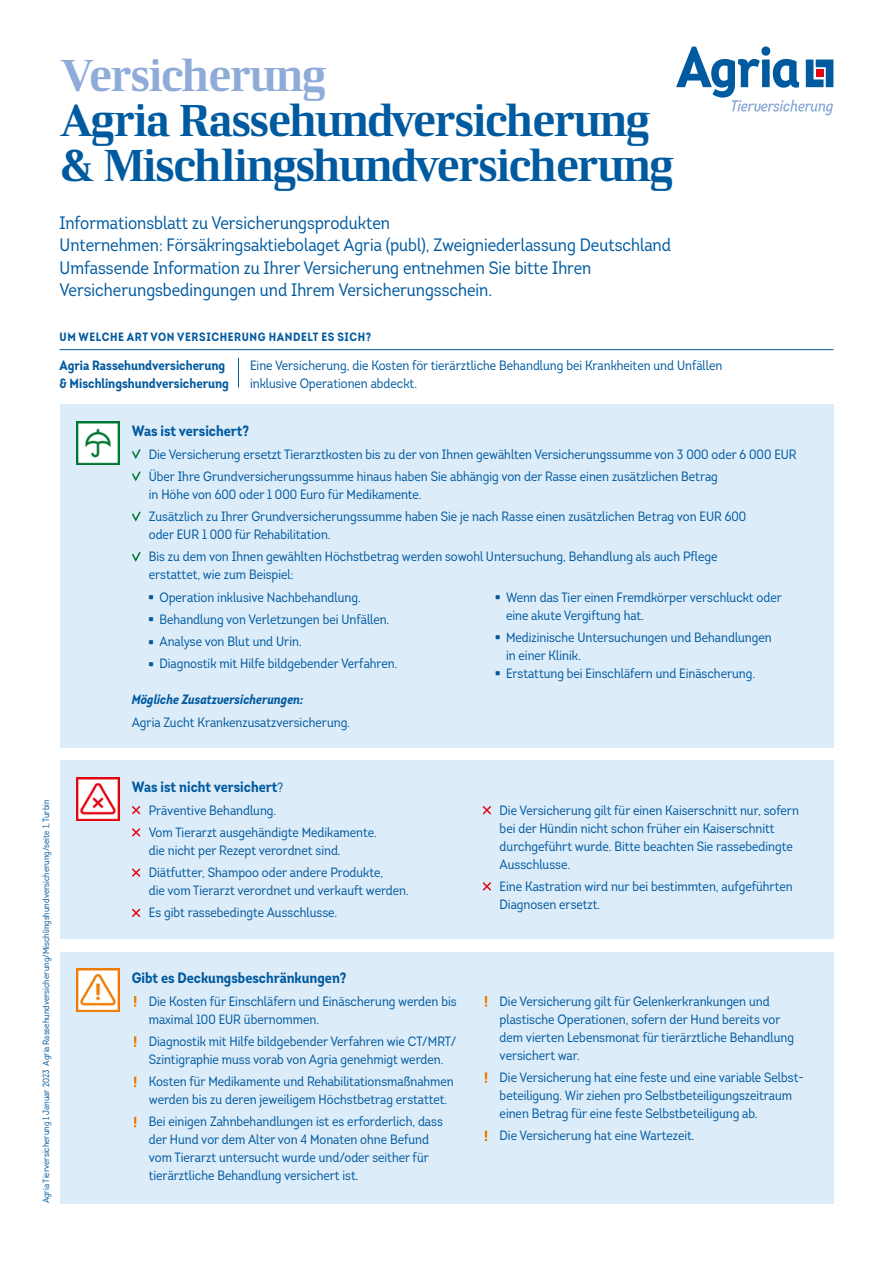
<style>
.page{position:relative;width:893px;height:1263px;background:#fff}
.page>*{position:absolute;margin:0;border:0;box-sizing:border-box;transform-origin:0 0}
.Rubrik{font:45px/45px "LF Rubrik 2";letter-spacing:-.03em;color:#005aa0}
.Underrubrik{font:18px/22.5px "Intro Cond UDP";color:#005aa0}
.Rubrik_i_ruta{font:700 15px "Intro Cond UDP";color:#005aa0}
.Brödtext_i_ruta__två{font:13.5px/18px "Intro Cond UDP";color:#005aa0}
.Brödtext_i_ruta{font:13.5px/18px "Intro Cond UDP";color:#005aa0}
.Brödtext_i_ruta__ej{font:13.5px "Intro Cond UDP";color:#005aa0}
.Brödtext_i_ruta__ej-2{font:700 13.5px "Intro Cond UDP";color:#005aa0}
.Rurik_2_i_ruta{font:italic 700 13.5px "Intro Cond UDP";color:#005aa0}
.Underrubrik_2{font:700 12px "Intro Cond UDP";letter-spacing:.05em;color:#005aa0}
.t1{font:9px "Intro Cond UDP";color:#005aa0}
.s1{color:#8facd9}
.s2{font-family:"LF Rubrik 2"}
.s3{font-weight:400;font-size:13.5px}
</style>
<div class="page">
<hr style="left:60px;top:349px;width:773px;height:1px;background:#005aa0">
<svg style="left:238px;top:358px;width:1px;height:29px"></svg>
<div style="left:60px;top:952px;width:773px;height:251px;background:#ddecf9"></div>
<svg style="left:134px;top:996px;width:2px;height:11px"></svg>
<svg style="left:134px;top:1036px;width:2px;height:11px"></svg>
<svg style="left:134px;top:1076px;width:2px;height:11px"></svg>
<svg style="left:134px;top:1117px;width:2px;height:10px"></svg>
<svg style="left:485px;top:996px;width:2px;height:11px"></svg>
<svg style="left:485px;top:1072px;width:2px;height:11px"></svg>
<svg style="left:485px;top:1130px;width:2px;height:11px"></svg>
<img style="left:77px;top:969px;width:42px;height:42px">
<div style="left:60px;top:761px;width:773px;height:178px;background:#ddecf9"></div>
<svg style="left:132px;top:806px;width:9px;height:9px"></svg>
<svg style="left:132px;top:828px;width:9px;height:9px"></svg>
<svg style="left:132px;top:868px;width:9px;height:9px"></svg>
<svg style="left:132px;top:908px;width:9px;height:9px"></svg>
<svg style="left:482px;top:806px;width:10px;height:9px"></svg>
<svg style="left:482px;top:882px;width:10px;height:9px"></svg>
<img style="left:77px;top:778px;width:42px;height:42px">
<div style="left:60px;top:404px;width:773px;height:344px;background:#ddecf9"></div>
<svg style="left:132px;top:449px;width:9px;height:10px"></svg>
<svg style="left:132px;top:471px;width:9px;height:11px"></svg>
<svg style="left:132px;top:511px;width:9px;height:11px"></svg>
<svg style="left:132px;top:551px;width:9px;height:11px"></svg>
<img style="left:77px;top:421px;width:42px;height:43px">
<svg style="left:676px;top:46px;width:157px;height:69px"></svg>
<div style="left:816px;top:69px;width:7px;height:8px;background:#e30613"></div>
<p class="Rubrik" style="left:60px;top:51px;width:616px"><span class="s1">Versicherung<br></span>Agria Rassehundversicherung &amp; Mischlingshundversicherung</p>
<p class="Underrubrik" style="left:60px;top:211px;width:332px">Informationsblatt zu Versicherungsprodukten</p>
<p class="Underrubrik" style="left:60px;top:234px;width:613px">Unternehmen: Försäkringsaktiebolaget Agria (publ), Zweigniederlassung Deutschland</p>
<p class="Underrubrik" style="left:60px;top:256px;width:533px">Umfassende Information zu Ihrer Versicherung entnehmen Sie bitte Ihren<br>Versicherungsbedingungen und Ihrem Versicherungsschein.</p>
<p class="Underrubrik_2" style="left:60px;top:329px;width:313px">UM WELCHE ART VON VERSICHERUNG HANDELT ES SICH?</p>
<p class="Brödtext_i_ruta__ej-2" style="left:60px;top:356px;width:167px">Agria Rassehundversicherung</p>
<p class="Brödtext_i_ruta__ej" style="left:250px;top:357px;width:474px">Eine Versicherung, die Kosten för tierärztliche Behandlung bei Krankheiten und Unfällen</p>
<p class="Brödtext_i_ruta__ej-2" style="left:60px;top:374px;width:171px">&amp; Mischlingshundversicherung</p>
<p class="Brödtext_i_ruta__ej" style="left:250px;top:375px;width:169px">inklusive Operationen abdeckt.</p>
<p class="Rubrik_i_ruta" style="left:132px;top:421px;width:119px">Was ist versichert?</p>
<p class="Brödtext_i_ruta" style="left:149px;top:445px;width:649px">Die Versicherung ersetzt Tierarztkosten bis zu der von Ihnen gewählten Versicherungssumme von 3 000 oder 6 000 EUR</p>
<p class="Brödtext_i_ruta" style="left:149px;top:467px;width:570px">Über Ihre Grundversicherungssumme hinaus haben Sie abhängig von der Rasse einen zusätzlichen Betrag in Höhe von 600 oder 1 000 Euro für Medikamente.</p>
<p class="Brödtext_i_ruta" style="left:149px;top:507px;width:599px">Zusätzlich zu Ihrer Grundversicherungssumme haben Sie je nach Rasse einen zusätzlichen Betrag von EUR 600 oder EUR 1 000 für Rehabilitation.</p>
<p class="Brödtext_i_ruta" style="left:149px;top:548px;width:570px">Bis zu dem von Ihnen gewählten Höchstbetrag werden sowohl Untersuchung, Behandlung als auch Pflege erstattet, wie zum Beispiel:</p>
<p class="Brödtext_i_ruta__två" style="left:149px;top:588px;width:213px"><span class="s2">•</span> Operation inklusive Nachbehandlung.</p>
<p class="Brödtext_i_ruta__två" style="left:149px;top:610px;width:242px"><span class="s2">•</span> Behandlung von Verletzungen bei Unfällen.</p>
<p class="Brödtext_i_ruta__två" style="left:149px;top:632px;width:154px"><span class="s2">•</span> Analyse von Blut und Urin.</p>
<p class="Brödtext_i_ruta__två" style="left:149px;top:655px;width:250px"><span class="s2">•</span> Diagnostik mit Hilfe bildgebender Verfahren.</p>
<p class="Brödtext_i_ruta__två" style="left:506px;top:588px;width:277px;text-indent:-11px"><span class="s2">•</span> Wenn das Tier einen Fremdkörper verschluckt oder eine akute Vergiftung hat.</p>
<p class="Brödtext_i_ruta__två" style="left:506px;top:628px;width:267px;text-indent:-11px"><span class="s2">•</span> Medizinische Untersuchungen und Behandlungen in einer Klinik.</p>
<p class="Brödtext_i_ruta__två" style="left:495px;top:664px;width:261px"><span class="s2">•</span> Erstattung bei Einschläfern und Einäscherung.</p>
<p class="Rurik_2_i_ruta" style="left:132px;top:691px;width:173px">Mögliche Zusatzversicherungen:</p>
<p class="Brödtext_i_ruta__ej" style="left:132px;top:714px;width:220px">Agria Zucht Krankenzusatzversicherung.</p>
<p class="t1" style="left:41px;top:1203px;width:406px;rotate:-90deg">Agria Tierversicherung 1 Januar 2023 Agria Rassehundversicherung/Mischlingshundversicherung/seite 1, Turbin</p>
<p class="Rubrik_i_ruta" style="left:132px;top:777px;width:153px">Was ist nicht versichert<span class="s3">?</span></p>
<p class="Brödtext_i_ruta__två" style="left:149px;top:801px;width:129px">Präventive Behandlung.</p>
<p class="Brödtext_i_ruta__två" style="left:149px;top:823px;width:229px">Vom Tierarzt ausgehändigte Medikamente. die nicht per Rezept verordnet sind.</p>
<p class="Brödtext_i_ruta__två" style="left:149px;top:863px;width:262px">Diätfutter, Shampoo oder andere Produkte,<br>die vom Tierarzt verordnet und verkauft werden.</p>
<p class="Brödtext_i_ruta__två" style="left:149px;top:904px;width:190px">Es gibt rassebedingte Ausschlusse.</p>
<p class="Rubrik_i_ruta" style="left:132px;top:968px;width:216px">Gibt es Deckungsbeschränkungen?</p>
<p class="Brödtext_i_ruta__två" style="left:149px;top:992px;width:309px">Die Kosten für Einschläfern und Einäscherung werden bis maximal 100 EUR übernommen.</p>
<p class="Brödtext_i_ruta__två" style="left:149px;top:1032px;width:309px">Diagnostik mit Hilfe bildgebender Verfahren wie CT/MRT/<br>Szintigraphie muss vorab von Agria genehmigt werden.</p>
<p class="Brödtext_i_ruta__två" style="left:149px;top:1072px;width:306px">Kosten für Medikamente und Rehabilitationsmaßnahmen werden bis zu deren jeweiligem Höchstbetrag erstattet.</p>
<p class="Brödtext_i_ruta__två" style="left:149px;top:1113px;width:295px">Bei einigen Zahnbehandlungen ist es erforderlich, dass der Hund vor dem Alter von 4 Monaten ohne Befund vom Tierarzt untersucht wurde und/oder seither für tierärztliche Behandlung versichert ist.</p>
<p class="Brödtext_i_ruta__två" style="left:500px;top:801px;width:301px">Die Versicherung gilt für einen Kaiserschnitt nur, sofern bei der Hündin nicht schon früher ein Kaiserschnitt durchgeführt wurde. Bitte beachten Sie rassebedingte Ausschlusse.</p>
<p class="Brödtext_i_ruta__två" style="left:500px;top:877px;width:294px">Eine Kastration wird nur bei bestimmten, aufgeführten<br>Diagnosen ersetzt.</p>
<p class="Brödtext_i_ruta__två" style="left:500px;top:992px;width:296px">Die Versicherung gilt für Gelenkerkrankungen und plastische Operationen, sofern der Hund bereits vor dem vierten Lebensmonat für tierärztliche Behandlung versichert war.</p>
<p class="Brödtext_i_ruta__två" style="left:500px;top:1068px;width:306px">Die Versicherung hat eine feste und eine variable Selbst&shy;beteiligung. Wir ziehen pro Selbstbeteiligungszeitraum einen Betrag für eine feste Selbstbeteiligung ab.</p>
<p class="Brödtext_i_ruta__två" style="left:500px;top:1126px;width:196px">Die Versicherung hat eine Wartezeit.</p>
</div>
